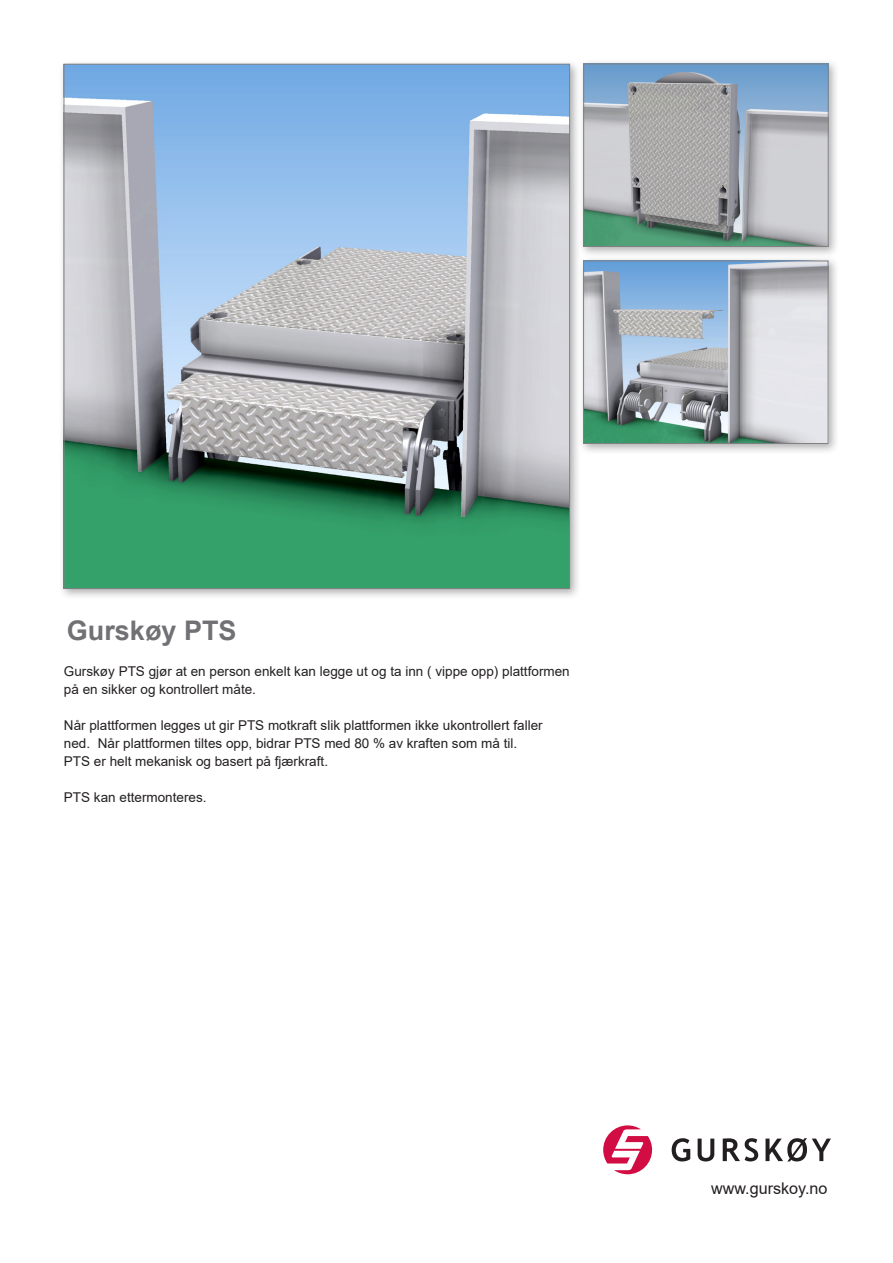
<style>
.page{position:relative;width:893px;height:1263px;background:#fff}
.page>*{position:absolute;margin:0;border:0;box-sizing:border-box;transform-origin:0 0}
.Tittel{font:700 27px "Arial";color:#717074}
.t1{font:16.2px "Arial";color:#231f20}
.Brødtekst{font:13.5px/18px "Arial";color:#231f20}
</style>
<div class="page">
<svg style="left:603px;top:1125px;width:49px;height:49px"></svg>
<svg style="left:672px;top:1138px;width:18px;height:23px"></svg>
<svg style="left:698px;top:1138px;width:16px;height:23px"></svg>
<svg style="left:723px;top:1138px;width:35px;height:23px"></svg>
<svg style="left:765px;top:1138px;width:66px;height:23px"></svg>
<div style="left:578px;top:59px;width:262px;height:199px;background:#231f20;opacity:.35"></div>
<img style="left:585px;top:66px;width:241px;height:179px">
<div style="left:583px;top:64px;width:245px;height:183px;border:1px solid #808083"></div>
<div style="left:578px;top:256px;width:261px;height:199px;background:#231f20;opacity:.35"></div>
<img style="left:585px;top:263px;width:241px;height:179px">
<div style="left:583px;top:261px;width:245px;height:183px;border:1px solid #808083"></div>
<div style="left:59px;top:59px;width:522px;height:541px;background:#231f20;opacity:.35"></div>
<img style="left:66px;top:66px;width:502px;height:521px">
<p class="Tittel" style="left:67px;top:612px;width:171px">Gurskøy PTS</p>
<p class="Brødtekst" style="left:64px;top:663px;width:507px">Gurskøy PTS gjør at en person enkelt kan legge ut og ta inn ( vippe opp) plattformen på en sikker og kontrollert måte.</p>
<p class="Brødtekst" style="left:64px;top:717px;width:480px">Når plattformen legges ut gir PTS motkraft slik plattformen ikke ukontrollert faller ned. Når plattformen tiltes opp, bidrar PTS med 80 % av kraften som må til.</p>
<p class="Brødtekst" style="left:64px;top:753px;width:266px">PTS er helt mekanisk og basert på fjærkraft.</p>
<p class="Brødtekst" style="left:64px;top:789px;width:144px">PTS kan ettermonteres.</p>
<p class="t1" style="left:711px;top:1177px;width:118px">www.gurskoy.no</p>
</div>
